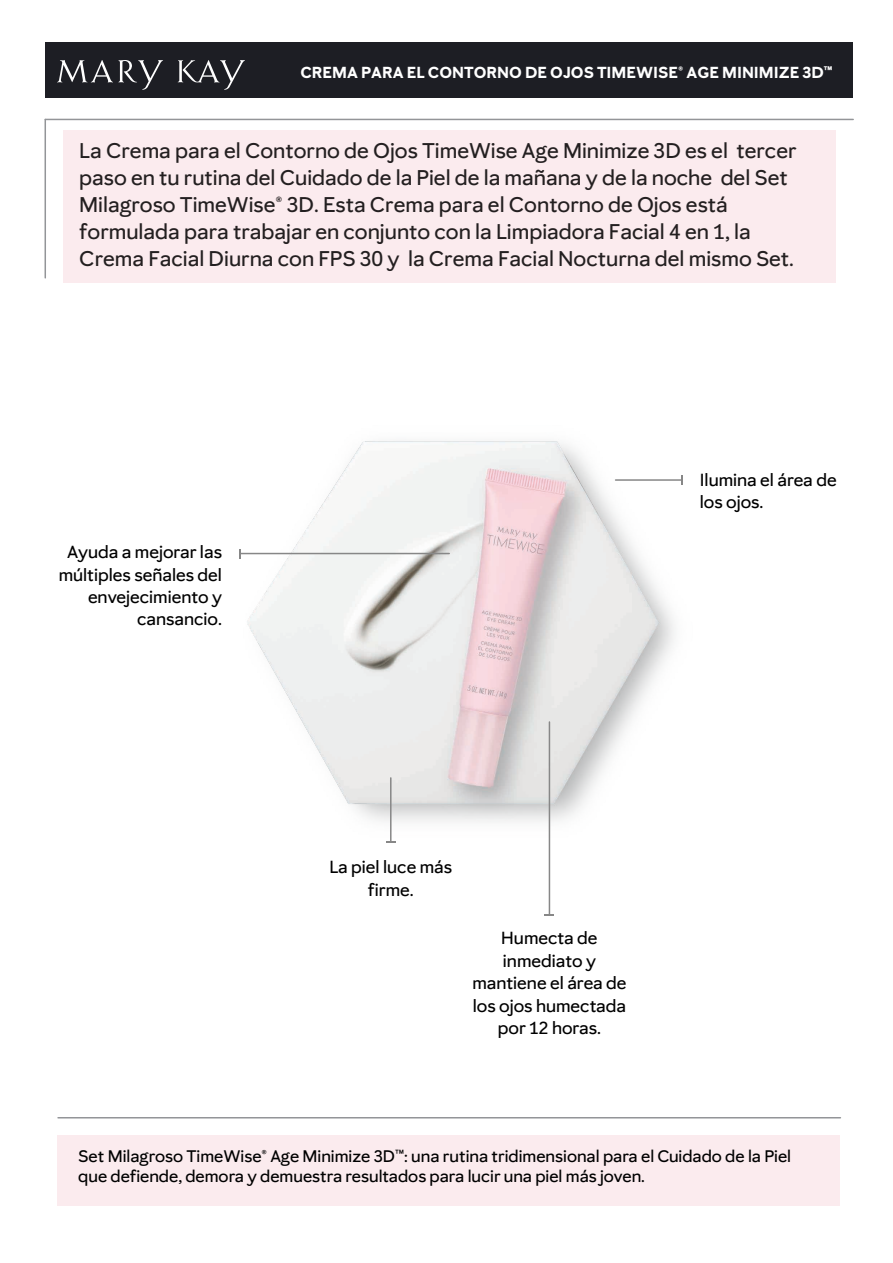
<style>
.page{position:relative;width:893px;height:1263px;background:#fff}
.page>*{position:absolute;margin:0;border:0;box-sizing:border-box;transform-origin:0 0}
.t1{font:500 21px/27px "Mary Kay Sans";color:#231f20}
.t2{font:500 17.25px/22.5px "Mary Kay Sans";color:#000;text-align:center}
.t3{font:500 16.5px/19.5px "Mary Kay Sans";color:#000}
.t4{font:700 15.75px "Mary Kay Sans";color:#fff}
</style>
<div class="page">
<div style="left:45px;top:43px;width:808px;height:55px;background:#1d1e24"></div>
<svg style="left:57px;top:60px;width:106px;height:30px"></svg>
<svg style="left:178px;top:60px;width:67px;height:30px"></svg>
<hr style="left:45px;top:119px;width:1px;height:159px;background:#939598">
<hr style="left:45px;top:119px;width:808px;height:1px;background:#939598">
<div style="left:63px;top:130px;width:772px;height:153px;background:#fbebee"></div>
<div style="left:57px;top:1135px;width:783px;height:70px;background:#fbebee"></div>
<hr style="left:58px;top:1117px;width:782px;height:1px;background:#939598">
<img style="left:239px;top:441px;width:443px;height:420px">
<hr style="left:549px;top:722px;width:1px;height:193px;background:#878787">
<svg style="left:545px;top:914px;width:9px;height:2px"></svg>
<hr style="left:390px;top:778px;width:2px;height:64px;background:#878787">
<svg style="left:386px;top:841px;width:10px;height:2px"></svg>
<hr style="left:615px;top:479px;width:67px;height:2px;background:#878787">
<hr style="left:240px;top:553px;width:209px;height:1px;background:#878787">
<svg style="left:239px;top:549px;width:2px;height:9px"></svg>
<p class="t4" style="left:300px;top:62px;width:534px">CREMA PARA EL CONTORNO DE OJOS TIMEWISE® AGE MINIMIZE 3D™</p>
<p class="t1" style="left:79px;top:137px;width:719px">La Crema para el Contorno de Ojos TimeWise Age Minimize 3D es el tercer paso en tu rutina del Cuidado de la Piel de la mañana y de la noche del Set Milagroso TimeWise® 3D. Esta Crema para el Contorno de Ojos está formulada para trabajar en conjunto con la Limpiadora Facial 4 en 1, la Crema Facial Diurna con FPS 30 y la Crema Facial Nocturna del mismo Set.</p>
<p class="t2" style="left:59px;top:541px;width:165px;text-align:right">Ayuda a mejorar las múltiples señales del envejecimiento y cansancio.</p>
<p class="t2" style="left:700px;top:468px;width:138px;text-align:left">Ilumina el área de los ojos.</p>
<p class="t2" style="left:329px;top:856px;width:124px">La piel luce más firme.</p>
<p class="t2" style="left:472px;top:927px;width:156px">Humecta de inmediato y mantiene el área de los ojos humectada por 12 horas.</p>
<p class="t3" style="left:78px;top:1147px;width:714px">Set Milagroso TimeWise® Age Minimize 3D™: una rutina tridimensional para el Cuidado de la Piel que defiende, demora y demuestra resultados para lucir una piel más joven.</p>
</div>
